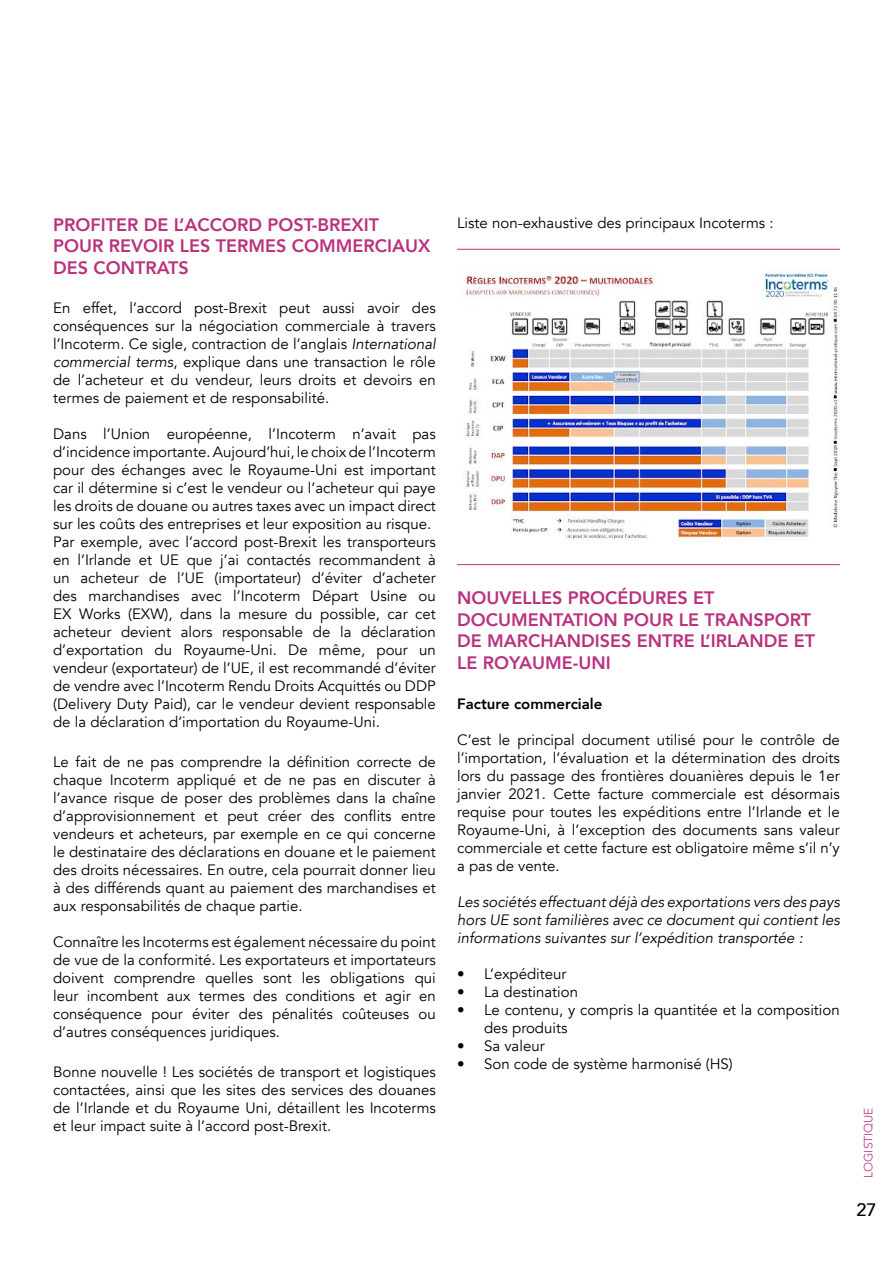
<style>
.page{position:relative;width:893px;height:1263px;background:#fff}
.page>*{position:absolute;margin:0;border:0;box-sizing:border-box;transform-origin:0 0}
.t1{font:800 18px/21.6px "Avenir";color:#ba317e}
.t2{font:500 18px "Avenir";color:#000101}
.t3{font:15px/18px "Avenir";color:#000;text-align:justify}
.t4{font:italic 15px/18px "Avenir";color:#000;text-align:justify}
.t5{font:800 15px "Avenir";color:#000}
.t6{font:300 12px "Avenir";color:#ba317e}
.s1{font-style:italic}
</style>
<div class="page">
<img style="left:465px;top:271px;width:375px;height:272px">
<hr style="left:457px;top:249px;width:383px;height:1px;background:#ba317e">
<hr style="left:457px;top:564px;width:383px;height:1px;background:#ba317e">
<p class="t1" style="left:53px;top:214px;width:379px">PROFITER DE L’ACCORD POST-BREXIT<br>POUR REVOIR LES TERMES COMMERCIAUX<br>DES CONTRATS</p>
<p class="t3" style="left:53px;top:300px;width:384px">En effet, l’accord post-Brexit peut aussi avoir des conséquences sur la négociation commerciale à travers l’Incoterm. Ce sigle, contraction de l’anglais <span class="s1">International commercial terms</span>, explique dans une transaction le rôle de l’acheteur et du vendeur, leurs droits et devoirs en termes de paiement et de responsabilité.</p>
<p class="t3" style="left:53px;top:426px;width:384px;text-align:left">Dans l’Union européenne, l’Incoterm n’avait pas d’incidence importante. Aujourd’hui, le choix de l’Incoterm pour des échanges avec le Royaume-Uni est important car il détermine si c’est le vendeur ou l’acheteur qui paye les droits de douane ou autres taxes avec un impact direct sur les coûts des entreprises et leur exposition au risque.<br>Par exemple, avec l’accord post-Brexit les transporteurs en l’Irlande et UE que j’ai contactés recommandent à un acheteur de l’UE (importateur) d’éviter d’acheter des marchandises avec l’Incoterm Départ Usine ou EX Works (EXW), dans la mesure du possible, car cet acheteur devient alors responsable de la déclaration d’exportation du Royaume-Uni. De même, pour un vendeur (exportateur) de l’UE, il est recommandé d’éviter de vendre avec l’Incoterm Rendu Droits Acquittés ou DDP (Delivery Duty Paid), car le vendeur devient responsable de la déclaration d’importation du Royaume-Uni.</p>
<p class="t3" style="left:53px;top:753px;width:384px">Le fait de ne pas comprendre la définition correcte de chaque Incoterm appliqué et de ne pas en discuter à l’avance risque de poser des problèmes dans la chaîne d’approvisionnement et peut créer des conflits entre vendeurs et acheteurs, par exemple en ce qui concerne le destinataire des déclarations en douane et le paiement des droits nécessaires. En outre, cela pourrait donner lieu à des différends quant au paiement des marchandises et aux responsabilités de chaque partie.</p>
<p class="t3" style="left:53px;top:933px;width:384px">Connaître les Incoterms est également nécessaire du point de vue de la conformité. Les exportateurs et importateurs doivent comprendre quelles sont les obligations qui leur incombent aux termes des conditions et agir en conséquence pour éviter des pénalités coûteuses ou d’autres conséquences juridiques.</p>
<p class="t3" style="left:53px;top:1063px;width:384px">Bonne nouvelle ! Les sociétés de transport et logistiques contactées, ainsi que les sites des services des douanes de l’Irlande et du Royaume Uni, détaillent les Incoterms et leur impact suite à l’accord post-Brexit.</p>
<p class="t3" style="left:457px;top:214px;width:318px">Liste non-exhaustive des principaux Incoterms :</p>
<p class="t1" style="left:457px;top:587px;width:359px">NOUVELLES PROCÉDURES ET<br>DOCUMENTATION POUR LE TRANSPORT<br>DE MARCHANDISES ENTRE L’IRLANDE ET<br>LE ROYAUME-UNI</p>
<p class="t5" style="left:457px;top:692px;width:147px">Facture commerciale</p>
<p class="t3" style="left:457px;top:731px;width:384px">C’est le principal document utilisé pour le contrôle de l’importation, l’évaluation et la détermination des droits lors du passage des frontières douanières depuis le 1er janvier 2021. Cette facture commerciale est désormais requise pour toutes les expéditions entre l’Irlande et le Royaume-Uni, à l’exception des documents sans valeur commerciale et cette facture est obligatoire même s’il n’y a pas de vente.</p>
<p class="t4" style="left:457px;top:893px;width:384px">Les sociétés effectuant déjà des exportations vers des pays hors UE sont familières avec ce document qui contient les informations suivantes sur l’expédition transportée :</p>
<p class="t3" style="left:457px;top:965px;width:111px">• L’expéditeur</p>
<p class="t3" style="left:457px;top:983px;width:122px">• La destination</p>
<p class="t3" style="left:484px;top:1001px;width:357px;text-indent:-27px">• Le contenu, y compris la quantitée et la composition des produits</p>
<p class="t3" style="left:457px;top:1037px;width:89px">• Sa valeur</p>
<p class="t3" style="left:457px;top:1055px;width:277px">• Son code de système harmonisé (HS)</p>
<p class="t6" style="left:861px;top:1178px;width:72px;rotate:-90deg">LOGISTIQUE</p>
<p class="t2" style="left:856px;top:1194px;width:22px">27</p>
</div>
